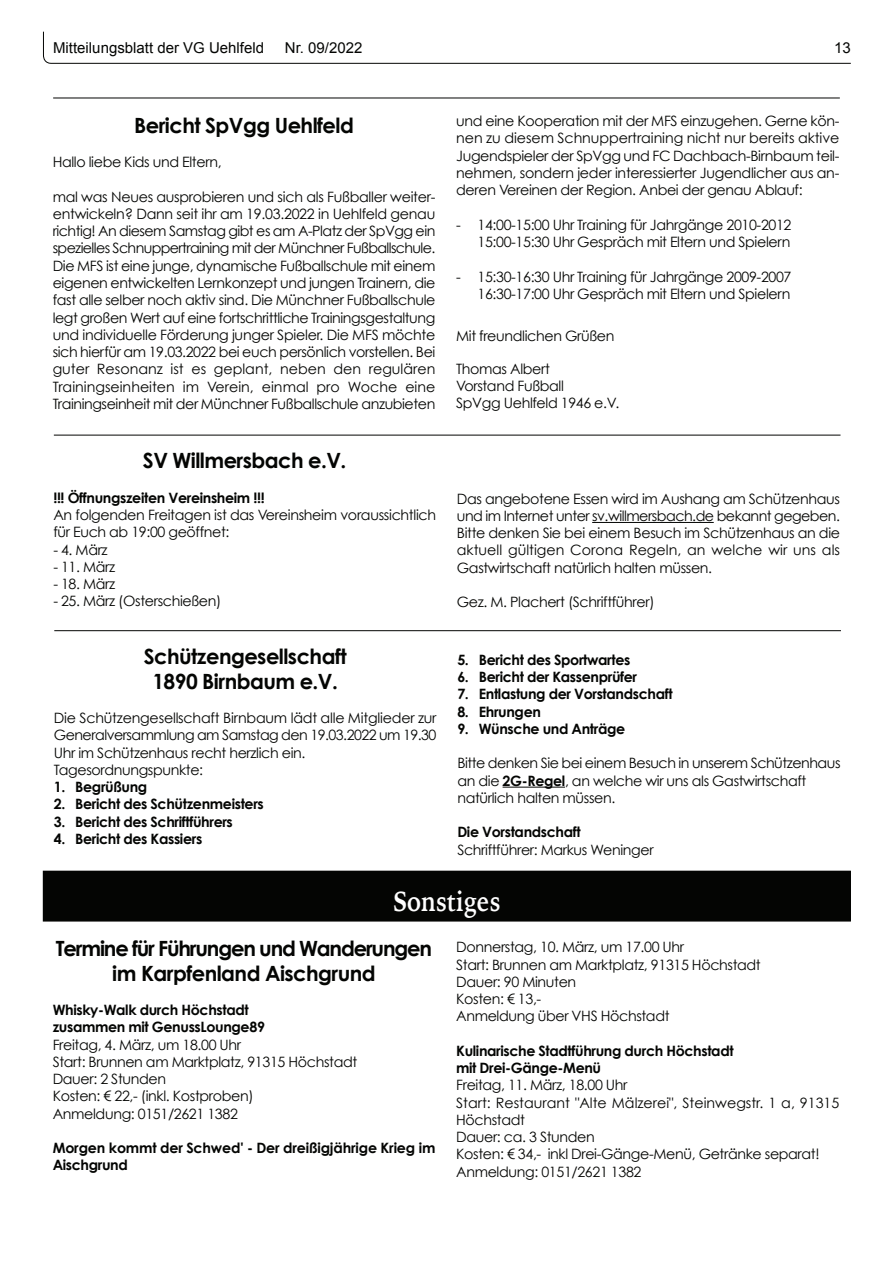
<style>
.page{position:relative;width:893px;height:1263px;background:#fff}
.page>*{position:absolute;margin:0;border:0;box-sizing:border-box;transform-origin:0 0}
.t1{font:700 27.9px "Iowan Old Style";color:#fff;scale:.84 1}
.t2{font:700 21px/24.8px "Century Gothic";letter-spacing:-.025em;color:#040503;text-align:center}
.t3{font:700 21px/24.8px "Century Gothic";letter-spacing:-.055em;color:#040503;text-align:center}
.t4{font:15px "Arial";color:#040503}
.t5{font:14.25px/17.2px "Century Gothic";letter-spacing:-.025em;color:#040503}
.t6{font:700 14.25px/17.2px "Century Gothic";letter-spacing:-.025em;color:#040503}
.s1{font-weight:700}
</style>
<div class="page">
<svg style="left:43px;top:31px;width:808px;height:33px"></svg>
<hr style="left:53px;top:98px;width:787px;height:1px;background:#040503">
<hr style="left:54px;top:435px;width:786px;height:1px;background:#040503">
<hr style="left:592px;top:522px;width:122px;height:1px;background:#040503">
<hr style="left:54px;top:630px;width:787px;height:1px;background:#040503">
<hr style="left:503px;top:787px;width:62px;height:1px;background:#040503">
<div style="left:43px;top:871px;width:807px;height:50px;background:#040503"></div>
<p class="t4" style="left:53px;top:42px;width:212px">Mitteilungsblatt der VG Uehlfeld</p>
<p class="t4" style="left:285px;top:42px;width:79px">Nr. 09/2022</p>
<p class="t4" style="left:834px;top:42px;width:18px">13</p>
<h2 class="t2" style="left:134px;top:114px;width:221px">Bericht SpVgg Uehlfeld</h2>
<p class="t5" style="left:53px;top:154px;width:171px">Hallo liebe Kids und Eltern,</p>
<p class="t5" style="left:53px;top:189px;width:384px;text-align:justify">mal was Neues ausprobieren und sich als Fußballer weiter&shy;entwickeln? Dann seit ihr am 19.03.2022 in Uehlfeld genau richtig! An diesem Samstag gibt es am A-Platz der SpVgg ein spezielles Schnuppertraining mit der Münchner Fußballschule.<br>Die MFS ist eine junge, dynamische Fußballschule mit einem eigenen entwickelten Lernkonzept und jungen Trainern, die fast alle selber noch aktiv sind. Die Münchner Fußballschule legt großen Wert auf eine fortschrittliche Trainingsgestaltung und individuelle Förderung junger Spieler. Die MFS möchte sich hierfür am 19.03.2022 bei euch persönlich vorstellen. Bei guter Resonanz ist es geplant, neben den regulären Trainingseinheiten im Verein, einmal pro Woche eine Trainingseinheit mit der Münchner Fußballschule anzubieten</p>
<h2 class="t2" style="left:143px;top:450px;width:205px">SV Willmersbach e.V.</h2>
<p class="t6" style="left:53px;top:490px;width:213px">!!! Öffnungszeiten Vereinsheim !!!</p>
<p class="t5" style="left:53px;top:507px;width:384px">An folgenden Freitagen ist das Vereinsheim voraussichtlich für Euch ab 19:00 geöffnet:</p>
<p class="t5" style="left:53px;top:542px;width:56px">- 4. März</p>
<p class="t5" style="left:53px;top:559px;width:63px">- 11. März</p>
<p class="t5" style="left:53px;top:576px;width:63px">- 18. März</p>
<p class="t5" style="left:53px;top:594px;width:170px">- 25. März (Osterschießen)</p>
<h2 class="t2" style="left:144px;top:646px;width:204px">Schützengesellschaft<br>1890 Birnbaum e.V.</h2>
<p class="t5" style="left:54px;top:710px;width:384px">Die Schützengesellschaft Birnbaum lädt alle Mitglieder zur Generalversammlung am Samstag den 19.03.2022 um 19.30<br>Uhr im Schützenhaus recht herzlich ein.<br>Tagesordnungspunkte:</p>
<p class="t6" style="left:54px;top:779px;width:95px">1. Begrüßung</p>
<p class="t6" style="left:54px;top:797px;width:211px">2. Bericht des Schützenmeisters</p>
<p class="t6" style="left:54px;top:814px;width:181px">3. Bericht des Schriftführers</p>
<p class="t6" style="left:54px;top:831px;width:150px">4. Bericht des Kassiers</p>
<p class="t5" style="left:456px;top:113px;width:385px;text-align:justify">und eine Kooperation mit der MFS einzugehen. Gerne kön&shy;nen zu diesem Schnuppertraining nicht nur bereits aktive Jugendspieler der SpVgg und FC Dachbach-Birnbaum teil&shy;nehmen, sondern jeder interessierter Jugendlicher aus an&shy;deren Vereinen der Region. Anbei der genau Ablauf:</p>
<p class="t5" style="left:456px;top:217px;width:337px;text-align:right">- 14:00-15:00 Uhr Training für Jahrgänge 2010-2012<br>15:00-15:30 Uhr Gespräch mit Eltern und Spielern</p>
<p class="t5" style="left:456px;top:269px;width:337px;text-align:right">- 15:30-16:30 Uhr Training für Jahrgänge 2009-2007<br>16:30-17:00 Uhr Gespräch mit Eltern und Spielern</p>
<p class="t5" style="left:456px;top:328px;width:160px">Mit freundlichen Grüßen</p>
<p class="t5" style="left:456px;top:361px;width:165px">Thomas Albert<br>Vorstand Fußball<br>SpVgg Uehlfeld 1946 e.V.</p>
<p class="t5" style="left:457px;top:491px;width:385px;text-align:justify">Das angebotene Essen wird im Aushang am Schützenhaus und im Internet unter sv.willmersbach.de bekannt gegeben.<br>Bitte denken Sie bei einem Besuch im Schützenhaus an die aktuell gültigen Corona Regeln, an welche wir uns als Gastwirtschaft natürlich halten müssen.</p>
<p class="t5" style="left:457px;top:594px;width:199px">Gez. M. Plachert (Schriftführer)</p>
<p class="t6" style="left:457px;top:652px;width:174px">5. Bericht des Sportwartes</p>
<p class="t6" style="left:457px;top:669px;width:181px">6. Bericht der Kassenprüfer</p>
<p class="t6" style="left:457px;top:687px;width:217px">7. Entlastung der Vorstandschaft</p>
<p class="t6" style="left:457px;top:704px;width:85px">8. Ehrungen</p>
<p class="t6" style="left:457px;top:721px;width:169px">9. Wünsche und Anträge</p>
<p class="t5" style="left:457px;top:756px;width:385px">Bitte denken Sie bei einem Besuch in unserem Schützenhaus an die <span class="s1">2G-Regel</span>, an welche wir uns als Gastwirtschaft natürlich halten müssen.</p>
<p class="t6" style="left:457px;top:825px;width:125px">Die Vorstandschaft</p>
<p class="t5" style="left:457px;top:842px;width:198px">Schriftführer: Markus Weninger</p>
<h1 class="t1" style="left:393px;top:890px;width:130px">Sonstiges</h1>
<h2 class="t3" style="left:56px;top:937px;width:378px">Termine für Führungen und Wanderungen im Karpfenland Aischgrund</h2>
<p class="t6" style="left:53px;top:1002px;width:214px">Whisky-Walk durch Höchstadt zusammen mit GenussLounge89</p>
<p class="t5" style="left:53px;top:1037px;width:306px">Freitag, 4. März, um 18.00 Uhr<br>Start: Brunnen am Marktplatz, 91315 Höchstadt<br>Dauer: 2 Stunden<br>Kosten: € 22,- (inkl. Kostproben)<br>Anmeldung: 0151/2621 1382</p>
<p class="t6" style="left:53px;top:1140px;width:384px">Morgen kommt der Schwed' - Der dreißigjährige Krieg im<br>Aischgrund</p>
<p class="t5" style="left:456px;top:939px;width:306px">Donnerstag, 10. März, um 17.00 Uhr<br>Start: Brunnen am Marktplatz, 91315 Höchstadt<br>Dauer: 90 Minuten<br>Kosten: € 13,-<br>Anmeldung über VHS Höchstadt</p>
<p class="t6" style="left:456px;top:1043px;width:279px">Kulinarische Stadtführung durch Höchstadt mit Drei-Gänge-Menü</p>
<p class="t5" style="left:456px;top:1078px;width:385px">Freitag, 11. März, 18.00 Uhr<br>Start: Restaurant "Alte Mälzerei", Steinwegstr. 1 a, 91315<br>Höchstadt<br>Dauer: ca. 3 Stunden<br>Kosten: € 34,- inkl Drei-Gänge-Menü, Getränke separat!<br>Anmeldung: 0151/2621 1382</p>
</div>
